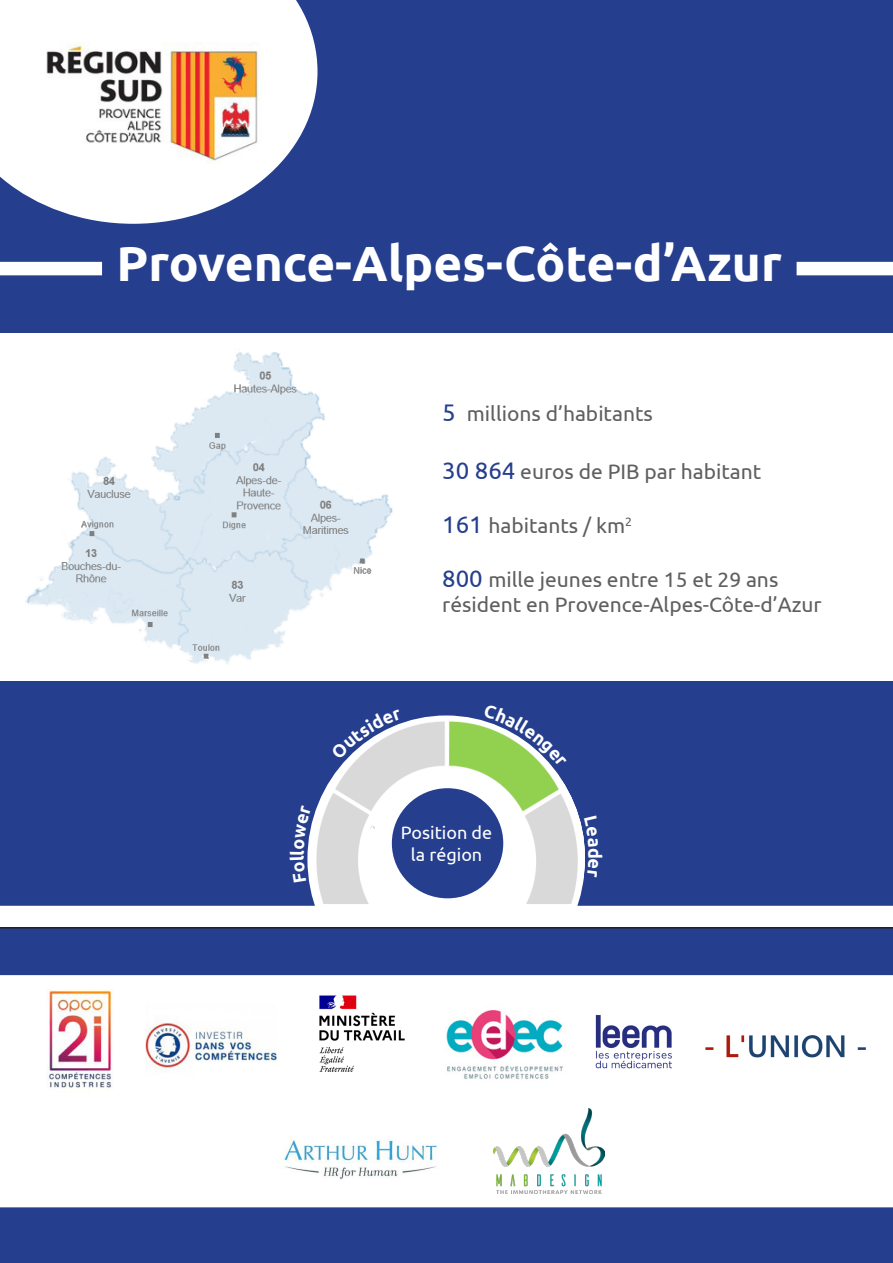
<style>
.page{position:relative;width:893px;height:1263px;background:#fff}
.page>*{position:absolute;margin:0;border:0;box-sizing:border-box;transform-origin:0 0}
.t1{font:700 49.5px "Ubuntu";color:#fff}
.t2{font:21px "Ubuntu";color:#5f5f62}
.t3{font:18px/21.6px "Ubuntu";color:#fff;text-align:center}
.t4{font:700 18px "Ubuntu";color:#fff}
.s1{font-size:24px;color:#253f8e}
</style>
<div class="page">
<div style="left:0;top:0;width:893px;height:906px;background:#253f8e"></div>
<div style="left:0;top:333px;width:893px;height:348px;background:#fff"></div>
<svg style="left:0;top:0;width:317px;height:224px"></svg>
<div style="left:797px;top:262px;width:96px;height:13px;background:#fff"></div>
<div style="left:0;top:262px;width:102px;height:13px;background:#fff"></div>
<img style="left:308px;top:719px;width:277px;height:187px">
<div style="left:392px;top:788px;width:111px;height:110px;background:#253f8e;border-radius:50%"></div>
<svg style="left:370px;top:825px;width:4px;height:3px"></svg>
<img style="left:26px;top:316px;width:375px;height:375px">
<img style="left:33px;top:43px;width:228px;height:121px">
<div style="left:0;top:927px;width:893px;height:336px;background:#253f8e"></div>
<svg style="left:0;top:975px;width:893px;height:232px"></svg>
<img style="left:46px;top:990px;width:68px;height:102px">
<img style="left:145px;top:1006px;width:131px;height:70px">
<img style="left:427px;top:1006px;width:147px;height:77px">
<img style="left:574px;top:984px;width:117px;height:116px">
<img style="left:699px;top:1031px;width:172px;height:34px">
<img style="left:275px;top:1130px;width:171px;height:56px">
<img style="left:493px;top:1108px;width:111px;height:85px">
<img style="left:306px;top:982px;width:112px;height:102px">
<svg style="left:290px;top:805px;width:21px;height:78px;background:#384f97"></svg>
<svg style="left:331px;top:709px;width:71px;height:50px;background:#6476ab"></svg>
<svg style="left:484px;top:704px;width:83px;height:63px;background:#577887"></svg>
<svg style="left:584px;top:816px;width:14px;height:30px"></svg>
<svg style="left:587px;top:859px;width:11px;height:18px"></svg>
<p class="t1" style="left:117px;top:234px;width:667px">Provence-Alpes-Côte-d’Azur</p>
<p class="t2" style="left:442px;top:401px;width:212px"><span class="s1">5</span> millions d’habitants</p>
<p class="t2" style="left:442px;top:458px;width:321px"><span class="s1">30 864</span> euros de PIB par habitant</p>
<p class="t2" style="left:442px;top:512px;width:191px"><span class="s1">161</span> habitants / km<sup>2</sup></p>
<p class="t2" style="left:442px;top:566px;width:338px"><span class="s1">800</span> mille jeunes entre 15 et 29 ans</p>
<p class="t2" style="left:442px;top:591px;width:381px">résident en Provence-Alpes-Côte-d’Azur</p>
<p class="t3" style="left:401px;top:822px;width:93px">Position de la région</p>
<p class="t4" style="left:606px;top:847px;width:13px;rotate:90deg">d</p>
</div>
